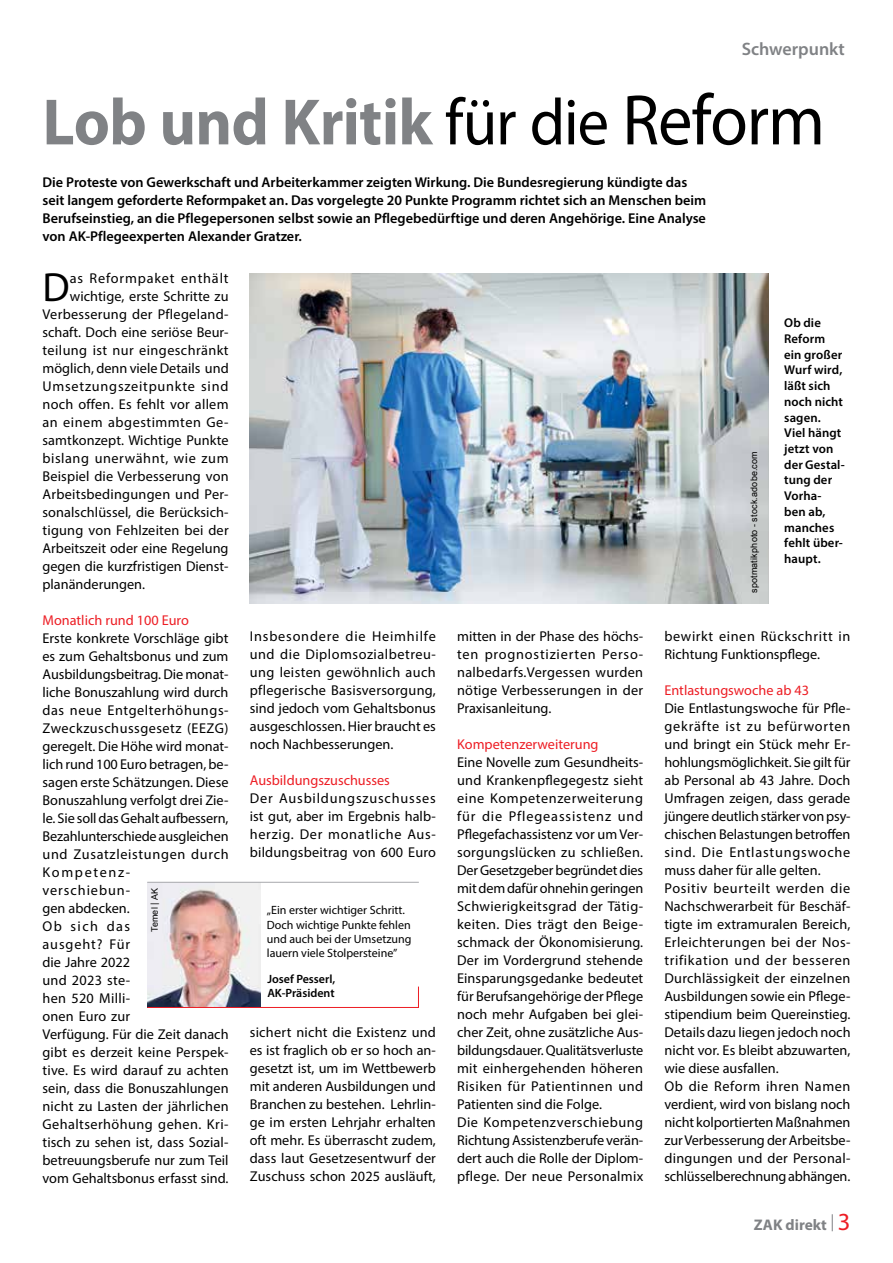
<style>
.page{position:relative;width:893px;height:1263px;background:#fff}
.page>*{position:absolute;margin:0;border:0;box-sizing:border-box;transform-origin:0 0}
.t1{font:700 66px "Myriad Pro";letter-spacing:-.01em;color:#808285;scale:.95 1}
.t2{font:40.95px "Myriad Pro";color:#000}
.t3{font:600 18px "Myriad Pro";color:#808285}
.t4{font:700 15.45px "Myriad Pro";color:#808285}
.t5{font:14.25px/18px "Myriad Pro";letter-spacing:.01em;color:#000;text-align:justify}
.t6{font:600 14.25px/18px "Myriad Pro";color:#000}
.t7{font:14.25px "Myriad Pro";color:#ed1d24}
.t8{font:14.25px "Myriad Pro";letter-spacing:.03em;color:#000}
.t9{font:14.25px/18px "Myriad Pro";letter-spacing:.045em;color:#000}
.t10{font:14.25px "Myriad Pro";letter-spacing:-.01em;color:#000}
.t11{font:14.25px "Myriad Pro";letter-spacing:.05em;color:#000}
.t12{font:14.25px "Myriad Pro";letter-spacing:.04em;color:#000}
.t13{font:14.25px "Myriad Pro";letter-spacing:.065em;color:#000}
.t14{font:14.25px "Myriad Pro";letter-spacing:.1em;color:#000}
.t15{font:600 12.75px/15.8px "Myriad Pro";letter-spacing:.01em;color:#000}
.t16{font:12px/14.4px "Myriad Pro";color:#000}
.t17{font:600 12px/13.5px "Myriad Pro";color:#000}
.t18{font:9px "Arial";letter-spacing:.02em;color:#000}
.s1{font-weight:400;color:#000}
.s2{font-weight:400;font-size:72px;color:#000}
.s3{font-style:inherit}
.s4{font-weight:400;font-size:24.6px;color:#ed1d24}
</style>
<div class="page">
<img style="left:250px;top:274px;width:518px;height:330px">
<img style="left:147px;top:883px;width:113px;height:124px">
<hr style="left:147px;top:1007px;width:272px;height:1px;background:#ed1d24">
<svg style="left:418px;top:986px;width:1px;height:21px"></svg>
<hr style="left:147px;top:882px;width:272px;height:1px;background:#a7a9ac">
<p class="t3" style="left:742px;top:37px;width:105px">Schwerpunkt</p>
<h1 class="t1" style="left:43px;top:79px;width:825px">Lob und Kritik <span class="s1">für die</span> <span class="s2">Reform</span></h1>
<p class="t6" style="left:43px;top:173px;width:665px">Die Proteste von Gewerkschaft und Arbeiterkammer zeigten Wirkung. Die Bundesregierung kündigte das seit langem geforderte Reformpaket an. Das vorgelegte 20 Punkte Programm richtet sich an Menschen beim Berufseinstieg, an die Pflegepersonen selbst sowie an Pflegebedürftige und deren Angehörige. Eine Analyse von AK-Pflegeexperten Alexander Gratzer.</p>
<p class="t2" style="left:43px;top:262px;width:29px">D</p>
<p class="t5" style="left:43px;top:269px;width:188px;text-align:right">as Reformpaket enthält wichtige, erste Schritte zu<br>Verbesserung der Pflegeland&shy;schaft. Doch eine seriöse Beur&shy;teilung ist nur eingeschränkt möglich, denn viele Details und<br>Umsetzungszeitpunkte sind noch offen. Es fehlt vor allem an einem abgestimmten Ge&shy;samtkonzept. Wichtige Punkte</p>
<p class="t15" style="left:784px;top:314px;width:60px">Ob die<br>Reform ein großer<br>Wurf wird, läßt sich noch nicht sagen.<br>Viel hängt</p>
<p class="t15" style="left:784px;top:440px;width:51px">jetzt von</p>
<p class="t15" style="left:784px;top:456px;width:62px">der Gestal-</p>
<p class="t15" style="left:784px;top:472px;width:50px">tung der</p>
<p class="t15" style="left:784px;top:488px;width:39px">Vorha-</p>
<p class="t15" style="left:784px;top:503px;width:52px">ben ab, manches</p>
<p class="t15" style="left:784px;top:535px;width:60px">fehlt über-</p>
<p class="t15" style="left:784px;top:551px;width:38px">haupt.</p>
<p class="t18" style="left:748px;top:593px;width:143px;rotate:-90deg">spotmatikphoto - stock.adobe.com</p>
<p class="t12" style="left:43px;top:449px;width:188px">bislang unerwähnt, wie zum</p>
<p class="t5" style="left:43px;top:467px;width:188px">Beispiel die Verbesserung von</p>
<p class="t5" style="left:43px;top:485px;width:188px">Arbeitsbedingungen und Per-</p>
<p class="t5" style="left:43px;top:503px;width:188px">sonalschlüssel, die Berücksich-</p>
<p class="t5" style="left:43px;top:521px;width:188px">tigung von Fehlzeiten bei der</p>
<p class="t5" style="left:43px;top:539px;width:188px">Arbeitszeit oder eine Regelung</p>
<p class="t5" style="left:43px;top:557px;width:188px">gegen die kurzfristigen Dienst&shy;planänderungen.</p>
<p class="t7" style="left:43px;top:611px;width:148px">Monatlich rund 100 Euro</p>
<p class="t5" style="left:43px;top:629px;width:188px">Erste konkrete Vorschläge gibt es zum Gehaltsbonus und zum Ausbildungsbeitrag. Die monat&shy;liche Bonuszahlung wird durch das neue Entgelterhöhungs-Zweckzuschussgesetz (EEZG) geregelt. Die Höhe wird monat&shy;lich rund 100 Euro betragen, be&shy;sagen erste Schätzungen. Diese Bonuszahlung verfolgt drei Zie&shy;le. Sie soll das Gehalt aufbessern, Bezahlunterschiede ausgleichen und Zusatzleistungen durch Kompetenz -</p>
<p class="t5" style="left:250px;top:627px;width:188px">Insbesondere die Heimhilfe und die Diplomsozialbetreu&shy;ung leisten gewöhnlich auch pflegerische Basisversorgung, sind jedoch vom Gehaltsbonus ausgeschlossen. Hier braucht es noch Nachbesserungen.</p>
<p class="t9" style="left:664px;top:627px;width:188px">bewirkt einen Rückschritt in<br>Richtung Funktionspfege.</p>
<p class="t7" style="left:664px;top:681px;width:146px">Entlastungswoche ab 43</p>
<p class="t5" style="left:664px;top:699px;width:188px">Die Entlastungswoche für Pfe&shy;gekräfte ist zu befürworten und bringt ein Stück mehr Er&shy;hohlungsmöglichkeit. Sie gilt für ab Personal ab 43 Jahre. Doch Umfragen zeigen, dass gerade jüngere deutlich stärker von psy&shy;chischen Belastungen betrofen sind. Die Entlastungswoche muss daher für alle gelten.</p>
<p class="t5" style="left:457px;top:627px;width:188px">mitten in der Phase des höchs&shy;ten prognostizierten Perso&shy;nalbedarfs.Vergessen wurden nötige Verbesserungen in der Praxisanleitung.</p>
<p class="t7" style="left:457px;top:735px;width:143px">Kompetenzerweiterung</p>
<p class="t5" style="left:457px;top:753px;width:188px">Eine Novelle zum Gesundheits&shy;und Krankenpfegegestz sieht eine Kompetenzerweiterung für die Pflegeassistenz und Pfegefachassistenz vor um Ver&shy;sorgungslücken zu schließen.<br>Der Gesetzgeber begründet dies</p>
<p class="t7" style="left:250px;top:771px;width:142px">Ausbildungszuschusses</p>
<p class="t5" style="left:250px;top:789px;width:188px">Der Ausbildungszuschusses ist gut, aber im Ergebnis halb&shy;herzig. Der monatliche Aus&shy;bildungsbeitrag von 600 Euro</p>
<p class="t13" style="left:43px;top:881px;width:89px">verschiebun-</p>
<p class="t5" style="left:43px;top:899px;width:89px">gen abdecken.</p>
<p class="t14" style="left:43px;top:917px;width:89px">Ob sich das</p>
<p class="t18" style="left:149px;top:932px;width:46px;rotate:-90deg">Temel | AK</p>
<p class="t10" style="left:457px;top:879px;width:188px">mit dem dafür ohnehin geringen</p>
<p class="t11" style="left:664px;top:879px;width:187px">Positiv beurteilt werden die</p>
<p class="t8" style="left:457px;top:897px;width:187px">Schwierigkeitsgrad der Tätig-</p>
<p class="t5" style="left:664px;top:897px;width:188px">Nachschwerarbeit für Beschäf-</p>
<p class="t16" style="left:267px;top:903px;width:140px">„Ein erster wichtiger Schritt.</p>
<p class="t16" style="left:267px;top:917px;width:145px">Doch wichtige Punkte fehlen</p>
<p class="t8" style="left:457px;top:915px;width:188px">keiten. Dies trägt den Beige-</p>
<p class="t5" style="left:664px;top:915px;width:187px">tigte im extramuralen Bereich,</p>
<p class="t5" style="left:43px;top:935px;width:188px;text-align:left">ausgeht? Für<br>die Jahre 2022<br>und 2023 ste-<br>hen 520 Milli-<br>onen Euro zur<br>Verfügung. Für die Zeit danach gibt es derzeit keine Perspek&shy;tive. Es wird darauf zu achten sein, dass die Bonuszahlungen nicht zu Lasten der jährlichen<br>Gehaltserhöhung gehen. Kri&shy;tisch zu sehen ist, dass Sozial&shy;betreuungsberufe nur zum Teil vom Gehaltsbonus erfasst sind.</p>
<p class="t16" style="left:267px;top:931px;width:146px">und auch bei der Umsetzung lauern viele Stolpersteine”</p>
<p class="t17" style="left:267px;top:972px;width:69px">Josef Pesserl,<br>AK-Präsident</p>
<p class="t5" style="left:250px;top:1023px;width:188px">sichert nicht die Existenz und es ist fraglich ob er so hoch an&shy;gesetzt ist, um im Wettbewerb mit anderen Ausbildungen und Branchen zu bestehen. Lehrlin&shy;ge im ersten Lehrjahr erhalten oft mehr. Es überrascht zudem, dass laut Gesetzesentwurf der Zuschuss schon 2025 ausläuft,</p>
<p class="t5" style="left:457px;top:933px;width:188px;text-align:left">schmack der Ökonomisierung.<br>Der im Vordergrund stehende<br>Einsparungsgedanke bedeutet für Berufsangehörige der Pfege noch mehr Aufgaben bei glei&shy;cher Zeit, ohne zusätzliche Aus&shy;bildungsdauer. Qualitätsverluste mit einhergehenden höheren<br>Risiken für Patientinnen und<br>Patienten sind die Folge.<br>Die Kompetenzverschiebung<br>Richtung Assistenzberufe verän&shy;dert auch die Rolle der Diplom&shy;pflege. Der neue Personalmix</p>
<p class="t5" style="left:664px;top:933px;width:188px;text-align:left">Erleichterungen bei der Nos&shy;trifikation und der besseren<br>Durchlässigkeit der einzelnen<br>Ausbildungen sowie ein Pfege&shy;stipendium beim Quereinstieg.<br>Details dazu liegen jedoch noch nicht vor. Es bleibt abzuwarten, wie diese ausfallen.<br>Ob die Reform ihren Namen verdient, wird von bislang noch nicht kolportierten Maßnahmen zur Verbesserung der Arbeitsbe&shy;dingungen und der Personal&shy;schlüsselberechnung abhängen.</p>
<p class="t4" style="left:754px;top:1215px;width:98px"><span class="s3">ZAK</span> direkt <sup>|</sup> <span class="s4">3</span></p>
</div>
